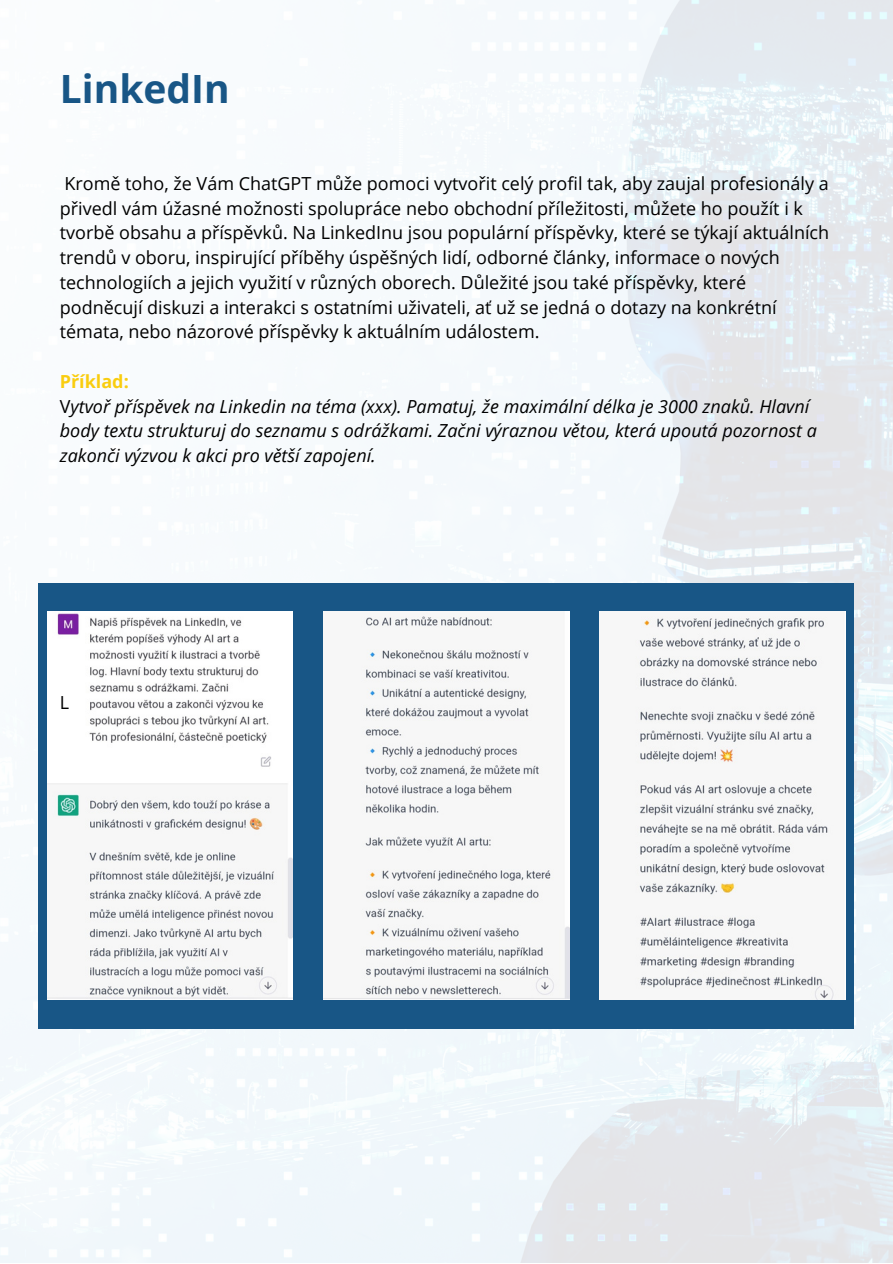
<style>
.page{position:relative;width:893px;height:1264px;background:#fff}
.page>*{position:absolute;margin:0;border:0;box-sizing:border-box;transform-origin:0 0}
.t1{font:700 39px "Open Sans";color:#185686}
.t2{font:18px/24.8px "Open Sans";color:#000}
.t3{font:italic 18px/24.8px "Open Sans";color:#000}
.s1{font-weight:700;font-style:normal;color:#f9cd0f}
.s2{font-style:normal}
</style>
<div class="page">
<img style="left:0;top:0;width:892px;height:1262px">
<div style="left:38px;top:583px;width:815px;height:445px;background:#185686"></div>
<img style="left:48px;top:612px;width:245px;height:387px">
<img style="left:599px;top:612px;width:246px;height:387px">
<img style="left:323px;top:612px;width:246px;height:387px">
<h1 class="t1" style="left:60px;top:62px;width:171px">LinkedIn</h1>
<p class="t2" style="left:60px;top:170px;width:770px">Kromě toho, že Vám ChatGPT může pomoci vytvořit celý profil tak, aby zaujal profesionály a přivedl vám úžasné možnosti spolupráce nebo obchodní příležitosti, můžete ho použít i k tvorbě obsahu a příspěvků. Na LinkedInu jsou populární příspěvky, které se týkají aktuálních trendů v oboru, inspirující příběhy úspěšných lidí, odborné články, informace o nových technologiích a jejich využití v různých oborech. Důležité jsou také příspěvky, které podněcují diskuzi a interakci s ostatními uživateli, ať už se jedná o dotazy na konkrétní témata, nebo názorové příspěvky k aktuálním událostem.</p>
<p class="t3" style="left:60px;top:368px;width:758px"><span class="s1">Příklad:<br></span><span class="s2">V</span>ytvoř příspěvek na Linkedin na téma (xxx). Pamatuj, že maximální délka je 3000 znaků. Hlavní body textu strukturuj do seznamu s odrážkami. Začni výraznou větou, která upoutá pozornost a zakonči výzvou k akci pro větší zapojení.</p>
<p class="t2" style="left:60px;top:690px;width:11px">L</p>
</div>
